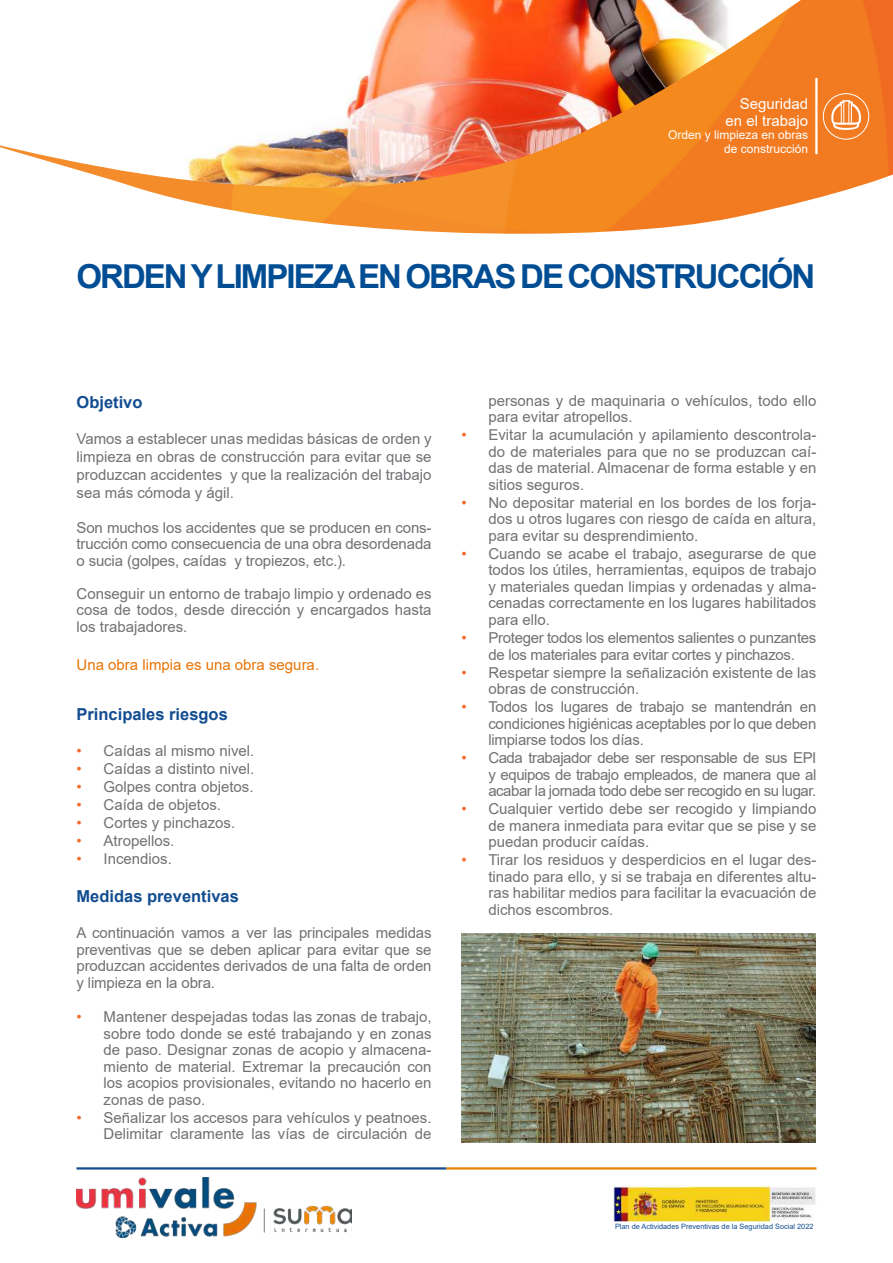
<style>
.page{position:relative;width:893px;height:1263px;background:#fff}
.page>*{position:absolute;margin:0;border:0;box-sizing:border-box;transform-origin:0 0}
.t1{font:700 33px "Arial";letter-spacing:-.06em;color:#004d94}
.t2{font:700 16.5px "Arial";color:#124d91}
.t3{font:15px/16.5px "Arial";color:#717074;text-align:justify}
.t4{font:15px/16.5px "Arial";letter-spacing:-.02em;color:#717074;text-align:center}
.t5{font:15px "Arial";color:#e87405}
.t6{font:15px/16.5px "Arial";color:#fff;text-align:right}
.t7{font:12px/13.6px "Arial";color:#fff;text-align:right}
.t8{font:7.35px "Arial";color:#124d91}
.s1{color:#f26a2c}
</style>
<div class="page">
<img style="left:614px;top:1185px;width:202px;height:36px">
<hr style="left:77px;top:1167px;width:369px;height:2px;background:#124d91">
<hr style="left:446px;top:1167px;width:370px;height:2px;background:#e78208">
<img style="left:77px;top:1178px;width:275px;height:59px">
<img style="left:0;top:0;width:893px;height:234px">
<hr style="left:815px;top:78px;width:2px;height:76px;background:#fff">
<svg style="left:831px;top:100px;width:30px;height:30px"></svg>
<div style="left:823px;top:93px;width:46px;height:47px;border:1px solid #fff;border-radius:50%"></div>
<img style="left:461px;top:933px;width:355px;height:209px">
<p class="t6" style="left:726px;top:96px;width:84px">Seguridad en el trabajo</p>
<p class="t7" style="left:668px;top:128px;width:142px">Orden y limpieza en obras de construcción</p>
<h1 class="t1" style="left:77px;top:253px;width:740px">ORDEN Y LIMPIEZA EN OBRAS DE CONSTRUCCIÓN</h1>
<p class="t2" style="left:77px;top:391px;width:68px">Objetivo</p>
<p class="t3" style="left:77px;top:430px;width:357px;line-height:18px">Vamos a establecer unas medidas básicas de orden y limpieza en obras de construcción para evitar que se produzcan accidentes y que la realización del trabajo sea más cómoda y ágil.</p>
<p class="t3" style="left:77px;top:519px;width:357px">Son muchos los accidentes que se producen en cons&shy;trucción como consecuencia de una obra desordenada o sucia (golpes, caídas y tropiezos, etc.).</p>
<p class="t3" style="left:77px;top:585px;width:357px">Conseguir un entorno de trabajo limpio y ordenado es cosa de todos, desde dirección y encargados hasta los trabajadores.</p>
<p class="t5" style="left:77px;top:654px;width:244px">Una obra limpia es una obra segura.</p>
<p class="t2" style="left:77px;top:703px;width:153px">Principales riesgos</p>
<p class="t3" style="left:77px;top:742px;width:179px"><span class="s1">•</span> Caídas al mismo nivel.</p>
<p class="t3" style="left:77px;top:760px;width:179px"><span class="s1">•</span> Caídas a distinto nivel.</p>
<p class="t3" style="left:77px;top:778px;width:179px"><span class="s1">•</span> Golpes contra objetos.</p>
<p class="t3" style="left:77px;top:796px;width:146px"><span class="s1">•</span> Caída de objetos.</p>
<p class="t3" style="left:77px;top:814px;width:160px"><span class="s1">•</span> Cortes y pinchazos.</p>
<p class="t3" style="left:77px;top:832px;width:99px"><span class="s1">•</span> Atropellos.</p>
<p class="t3" style="left:77px;top:850px;width:97px"><span class="s1">•</span> Incendios.</p>
<p class="t2" style="left:77px;top:884px;width:164px">Medidas preventivas</p>
<p class="t3" style="left:77px;top:925px;width:357px">A continuación vamos a ver las principales medidas preventivas que se deben aplicar para evitar que se produzcan accidentes derivados de una falta de orden y limpieza en la obra.</p>
<p class="t3" style="left:104px;top:1009px;width:330px;text-indent:-27px"><span class="s1">•</span> Mantener despejadas todas las zonas de trabajo, sobre todo donde se esté trabajando y en zonas de paso. Designar zonas de acopio y almacena&shy;miento de material. Extremar la precaución con los acopios provisionales, evitando no hacerlo en zonas de paso.</p>
<p class="t3" style="left:77px;top:1109px;width:357px;text-align:right"><span class="s1">•</span> Señalizar los accesos para vehículos y peatnoes.<br>Delimitar claramente las vías de circulación de</p>
<p class="t3" style="left:488px;top:392px;width:330px">personas y de maquinaria o vehículos, todo ello para evitar atropellos.</p>
<p class="t3" style="left:488px;top:427px;width:330px;text-indent:-27px"><span class="s1">•</span> Evitar la acumulación y apilamiento descontrola&shy;do de materiales para que no se produzcan caí&shy;das de material. Almacenar de forma estable y en sitios seguros.</p>
<p class="t3" style="left:488px;top:494px;width:330px;text-indent:-27px"><span class="s1">•</span> No depositar material en los bordes de los forja&shy;dos u otros lugares con riesgo de caída en altura, para evitar su desprendimiento.</p>
<p class="t3" style="left:488px;top:545px;width:330px;text-indent:-27px"><span class="s1">•</span> Cuando se acabe el trabajo, asegurarse de que todos los útiles, herramientas, equipos de trabajo y materiales quedan limpias y ordenadas y alma&shy;cenadas correctamente en los lugares habilitados para ello.</p>
<p class="t4" style="left:461px;top:629px;width:357px"><span class="s1">•</span> Proteger todos los elementos salientes o punzantes de los materiales para evitar cortes y pinchazos.</p>
<p class="t3" style="left:488px;top:664px;width:330px;text-indent:-27px"><span class="s1">•</span> Respetar siempre la señalización existente de las obras de construcción.</p>
<p class="t3" style="left:488px;top:698px;width:329px;text-indent:-27px"><span class="s1">•</span> Todos los lugares de trabajo se mantendrán en condiciones higiénicas aceptables por lo que deben limpiarse todos los días.</p>
<p class="t3" style="left:488px;top:749px;width:330px;text-indent:-27px"><span class="s1">•</span> Cada trabajador debe ser responsable de sus EPI y equipos de trabajo empleados, de manera que al acabar la jornada todo debe ser recogido en su lugar.</p>
<p class="t3" style="left:488px;top:800px;width:330px;text-indent:-27px"><span class="s1">•</span> Cualquier vertido debe ser recogido y limpiando de manera inmediata para evitar que se pise y se puedan producir caídas.</p>
<p class="t3" style="left:488px;top:851px;width:330px;text-indent:-27px"><span class="s1">•</span> Tirar los residuos y desperdicios en el lugar des&shy;tinado para ello, y si se trabaja en diferentes altu&shy;ras habilitar medios para facilitar la evacuación de dichos escombros.</p>
<p class="t8" style="left:615px;top:1221px;width:200px">Plan de Actividades Preventivas de la Seguridad Social 2022</p>
</div>
